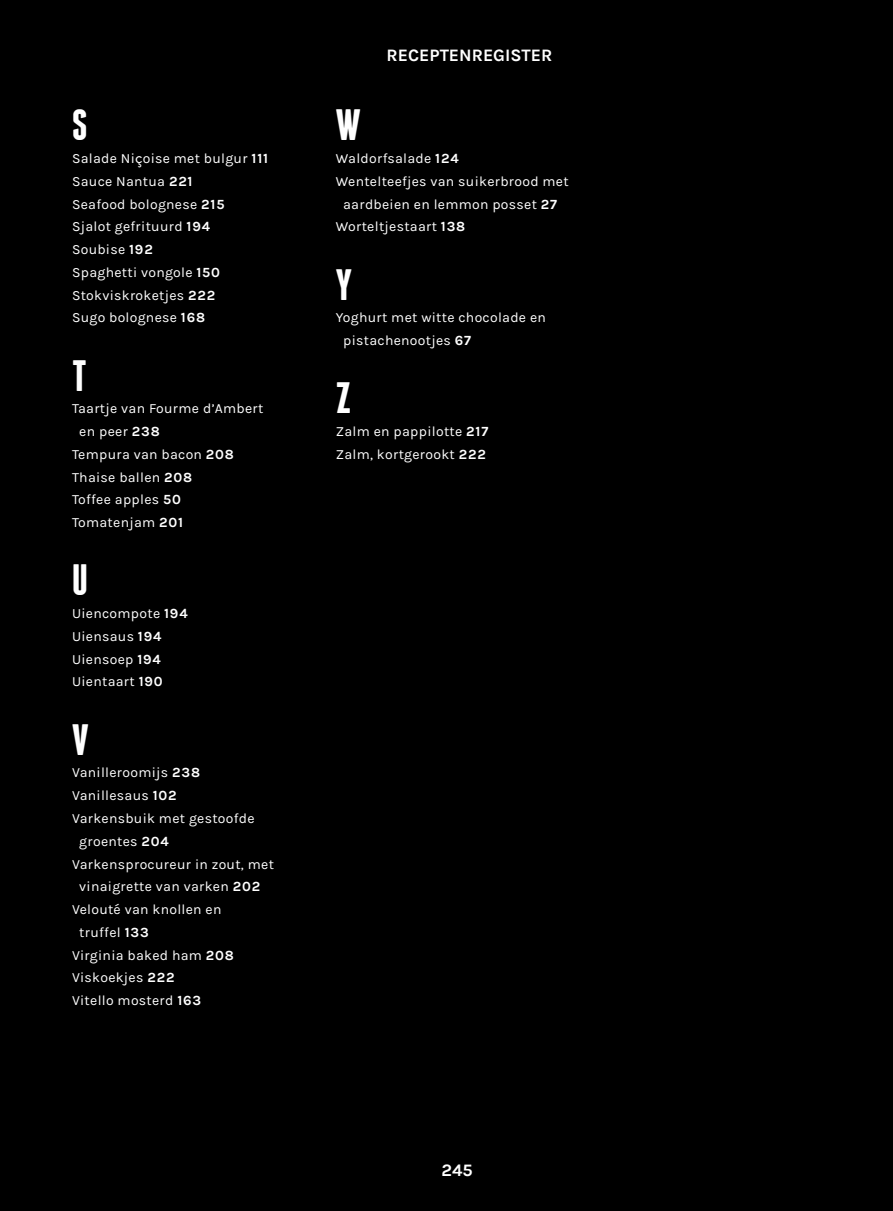
<style>
.page{position:relative;width:893px;height:1211px;background:#000}
.page>*{position:absolute;margin:0;border:0;box-sizing:border-box;transform-origin:0 0}
.t1{font:700 43.75px "Franchise";color:#fff}
.t2{font:700 17.5px "Karla";color:#fff}
.t3{font:14px/22.8px "Karla";letter-spacing:.02em;color:#fff}
.s1{font-family:"Brandon Grotesque";font-size:16.97px}
.s2{font-weight:700}
</style>
<div class="page">
<h1 class="t1" style="left:72px;top:107px;width:17px">S</h1>
<p class="t3" style="left:72px;top:147px;width:198px">Salade Ni<span class="s1">ç</span>oise met bulgur <span class="s2">111<br></span>Sauce Nantua <span class="s2">221<br></span>Seafood bolognese <span class="s2">215<br></span>Sjalot gefrituurd <span class="s2">194<br></span>Soubise <span class="s2">192<br></span>Spaghetti vongole <span class="s2">150<br></span>Stokviskroketjes <span class="s2">222<br></span>Sugo bolognese <span class="s2">168</span></p>
<h1 class="t1" style="left:72px;top:358px;width:16px">T</h1>
<p class="t3" style="left:72px;top:397px;width:193px">Taartje van Fourme d’Ambert</p>
<p class="t3" style="left:79px;top:420px;width:82px">en peer <span class="s2">238</span></p>
<p class="t3" style="left:72px;top:443px;width:163px">Tempura van bacon <span class="s2">208</span></p>
<p class="t3" style="left:72px;top:465px;width:122px">Thaise ballen <span class="s2">208</span></p>
<p class="t3" style="left:72px;top:488px;width:110px">Toffee apples <span class="s2">50</span></p>
<p class="t3" style="left:72px;top:511px;width:113px">Tomatenjam <span class="s2">201</span></p>
<h1 class="t1" style="left:72px;top:562px;width:17px">U</h1>
<p class="t3" style="left:72px;top:602px;width:117px">Uiencompote <span class="s2">194<br></span>Uiensaus <span class="s2">194<br></span>Uiensoep <span class="s2">194<br></span>Uientaart <span class="s2">190</span></p>
<h1 class="t1" style="left:72px;top:722px;width:18px">V</h1>
<p class="t3" style="left:72px;top:761px;width:130px">Vanilleroomijs <span class="s2">238</span></p>
<p class="t3" style="left:72px;top:784px;width:106px">Vanillesaus <span class="s2">102</span></p>
<p class="t3" style="left:72px;top:807px;width:184px">Varkensbuik met gestoofde</p>
<p class="t3" style="left:79px;top:829px;width:91px">groentes <span class="s2">204</span></p>
<p class="t3" style="left:72px;top:852px;width:203px">Varkensprocureur in zout, met</p>
<p class="t3" style="left:79px;top:875px;width:182px">vinaigrette van varken <span class="s2">202</span></p>
<p class="t3" style="left:72px;top:898px;width:151px">Velouté van knollen en</p>
<p class="t3" style="left:79px;top:920px;width:71px">truffel <span class="s2">133</span></p>
<p class="t3" style="left:72px;top:943px;width:163px">Virginia baked ham <span class="s2">208</span></p>
<p class="t3" style="left:72px;top:966px;width:104px">Viskoekjes <span class="s2">222</span></p>
<p class="t3" style="left:72px;top:989px;width:131px">Vitello mosterd <span class="s2">163</span></p>
<p class="t2" style="left:387px;top:45px;width:167px">RECEPTENREGISTER</p>
<h1 class="t1" style="left:336px;top:107px;width:26px">W</h1>
<p class="t3" style="left:336px;top:147px;width:124px">Waldorfsalade <span class="s2">124</span></p>
<p class="t3" style="left:336px;top:170px;width:234px">Wentelteefjes van suikerbrood met</p>
<p class="t3" style="left:343px;top:192px;width:215px">aardbeien en lemmon posset <span class="s2">27</span></p>
<p class="t3" style="left:336px;top:215px;width:131px">Worteltjestaart <span class="s2">138</span></p>
<h1 class="t1" style="left:336px;top:267px;width:18px">Y</h1>
<p class="t3" style="left:343px;top:306px;width:204px;text-indent:-7px">Yoghurt met witte chocolade en pistachenootjes <span class="s2">67</span></p>
<h1 class="t1" style="left:336px;top:380px;width:17px">Z</h1>
<p class="t3" style="left:336px;top:420px;width:154px">Zalm en pappilotte <span class="s2">217<br></span>Zalm, kortgerookt <span class="s2">222</span></p>
<p class="t2" style="left:441px;top:1159px;width:33px">245</p>
</div>
